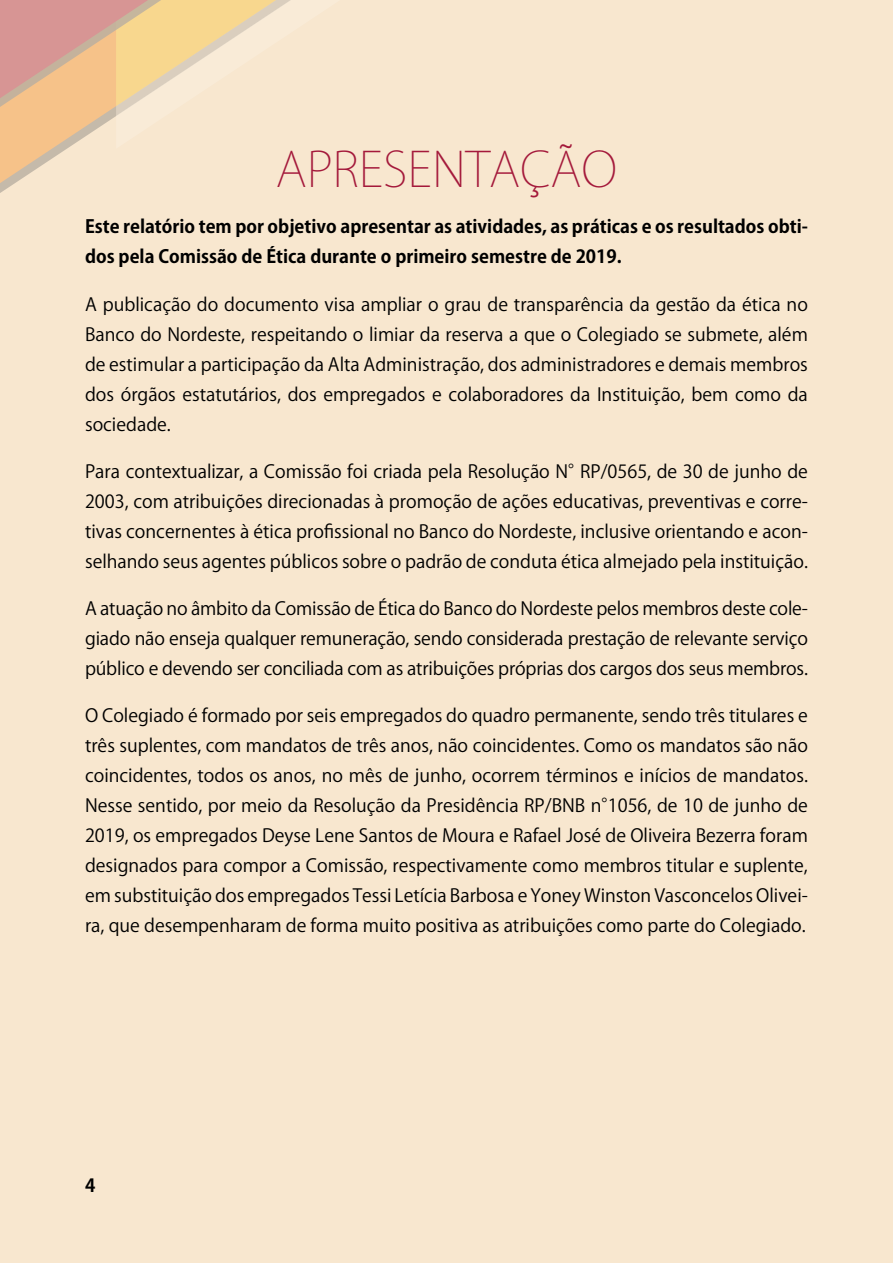
<style>
.page{position:relative;width:893px;height:1263px;background:#f8e7cf}
.page>*{position:absolute;margin:0;border:0;box-sizing:border-box;transform-origin:0 0}
.t1{font:200 48px "Koz Go Pr 6 N";color:#a4193b}
.t2{font:18px/30px "Koz Go Pr 6 N";color:#000;text-align:justify}
.t3{font:700 18px/30px "Koz Go Pr 6 N";color:#000}
</style>
<div class="page">
<svg style="left:0;top:0;width:290px;height:193px"></svg>
<svg style="left:0;top:0;width:251px;height:153px"></svg>
<h1 class="t1" style="left:276px;top:142px;width:343px">APRESENTAÇÃO</h1>
<p class="t3" style="left:85px;top:212px;width:724px">Este relatório tem por objetivo apresentar as atividades, as práticas e os resultados obti&shy;dos pela Comissão de Ética durante o primeiro semestre de 2019.</p>
<p class="t2" style="left:85px;top:289px;width:724px">A publicação do documento visa ampliar o grau de transparência da gestão da ética no Banco do Nordeste, respeitando o limiar da reserva a que o Colegiado se submete, além de estimular a participação da Alta Administração, dos administradores e demais membros dos órgãos estatutários, dos empregados e colaboradores da Instituição, bem como da sociedade.</p>
<p class="t2" style="left:85px;top:456px;width:724px">Para contextualizar, a Comissão foi criada pela Resolução N°RP/0565, de 30 de junho de 2003, com atribuições direcionadas à promoção de ações educativas, preventivas e corre&shy;tivas concernentes à ética profissional no Banco do Nordeste, inclusive orientando e acon&shy;selhando seus agentes públicos sobre o padrão de conduta ética almejado pela instituição.</p>
<p class="t2" style="left:85px;top:593px;width:724px">A atuação no âmbito da Comissão de Ética do Banco do Nordeste pelos membros deste cole&shy;giado não enseja qualquer remuneração, sendo considerada prestação de relevante serviço público e devendo ser conciliada com as atribuições próprias dos cargos dos seus membros.</p>
<p class="t2" style="left:85px;top:700px;width:724px">O Colegiado é formado por seis empregados do quadro permanente, sendo três titulares e três suplentes, com mandatos de três anos, não coincidentes. Como os mandatos são não coincidentes, todos os anos, no mês de junho, ocorrem términos e inícios de mandatos.<br>Nesse sentido, por meio da Resolução da Presidência RP/BNB n°1056, de 10 de junho de 2019, os empregados Deyse Lene Santos de Moura e Rafael José de Oliveira Bezerra foram designados para compor a Comissão, respectivamente como membros titular e suplente, em substituição dos empregados Tessi Letícia Barbosa e Yoney Winston Vasconcelos Olivei&shy;ra, que desempenharam de forma muito positiva as atribuições como parte do Colegiado.</p>
<p class="t3" style="left:85px;top:1171px;width:12px">4</p>
</div>
